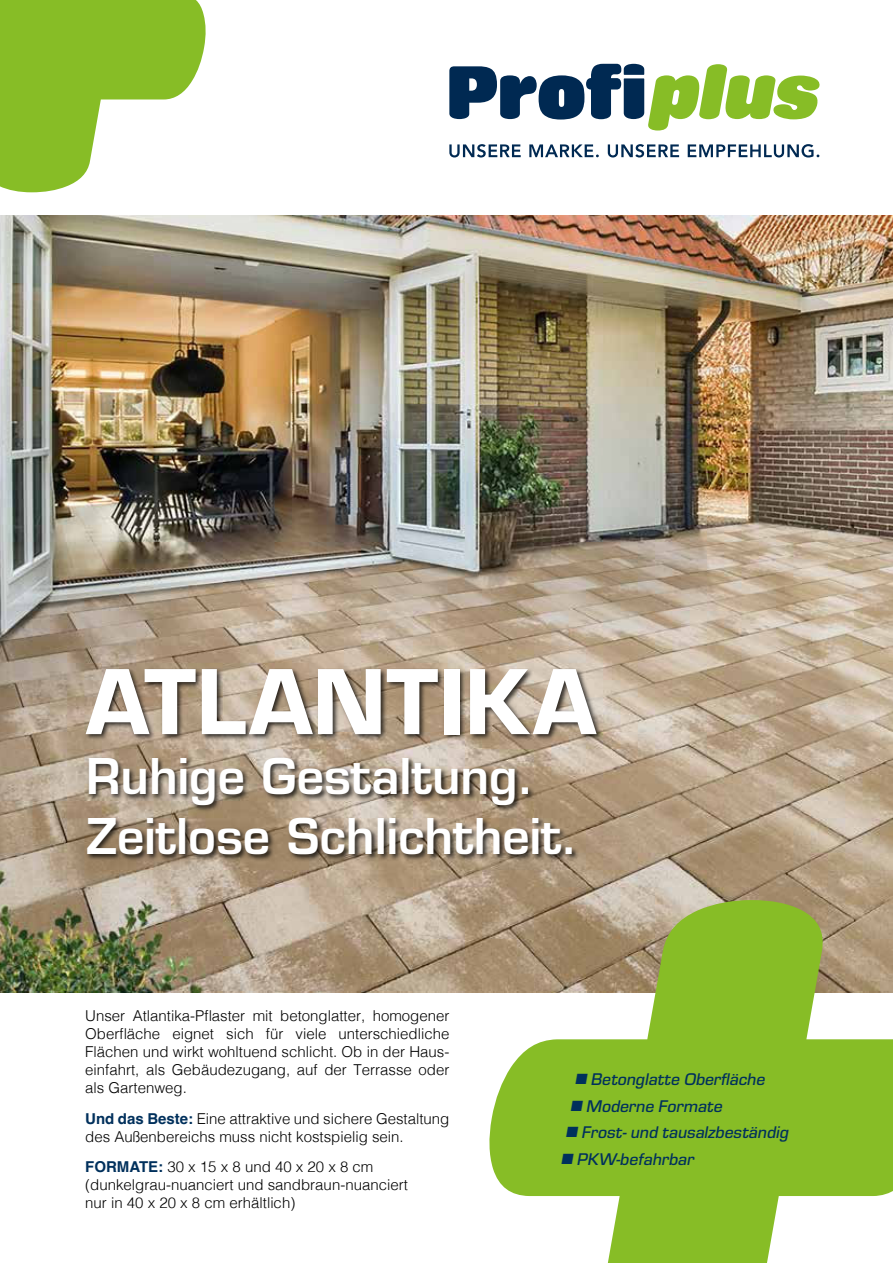
<style>
.page{position:relative;width:893px;height:1263px;background:#fff}
.page>*{position:absolute;margin:0;border:0;box-sizing:border-box;transform-origin:0 0}
.t1{font:97.5px "Eurostile Hea";color:#fff}
.t2{font:600 48px/60px "Eurostile";color:#fff}
.t3{font:italic 500 17.55px "Eurostile";color:#00305c}
.t4{font:300 15px/18px "Helvetica";color:#000}
.s1{font-weight:700;color:#00305c}
</style>
<div class="page">
<img style="left:0;top:215px;width:893px;height:778px">
<svg style="left:488px;top:900px;width:405px;height:363px;fill:#87bd26"></svg>
<svg style="left:449px;top:64px;width:370px;height:67px"></svg>
<svg style="left:449px;top:144px;width:370px;height:13px"></svg>
<svg style="left:0;top:0;width:206px;height:192px"></svg>
<div style="left:85px;top:668px;width:518px;height:194px;background:#000;opacity:.75"></div>
<h1 class="t1" style="left:86px;top:643px;width:512px">ATLANTIKA</h1>
<h2 class="t2" style="left:86px;top:751px;width:494px">Ruhige Gestaltung.<br>Zeitlose Schlichtheit.</h2>
<p class="t4" style="left:85px;top:1005px;width:366px;text-align:justify">Unser Atlantika-P昀氀aster mit betonglatter, homogener Ober昀氀äche eignet sich für viele unterschiedliche Flächen und wirkt wohltuend schlicht. Ob in der Haus&shy;einfahrt, als Gebäudezugang, auf der Terrasse oder als Gartenweg.</p>
<p class="t4" style="left:85px;top:1108px;width:366px"><span class="s1">Und das Beste:</span> Eine attraktive und sichere Gestaltung des Außenbereichs muss nicht kostspielig sein.</p>
<p class="t4" style="left:85px;top:1157px;width:324px"><span class="s1">FORMATE:</span> 30 x 15 x 8 und 40 x 20 x 8 cm (dunkelgrau-nuanciert und sandbraun-nuanciert nur in 40 x 20 x 8 cm erhältlich)</p>
<p class="t3" style="left:575px;top:1073px;width:194px">■ Betonglatte Oberfläche</p>
<p class="t3" style="left:570px;top:1100px;width:156px">■ Moderne Formate</p>
<p class="t3" style="left:566px;top:1127px;width:227px">■ Frost- und tausalzbeständig</p>
<p class="t3" style="left:561px;top:1153px;width:137px">■ PKW-befahrbar</p>
</div>
